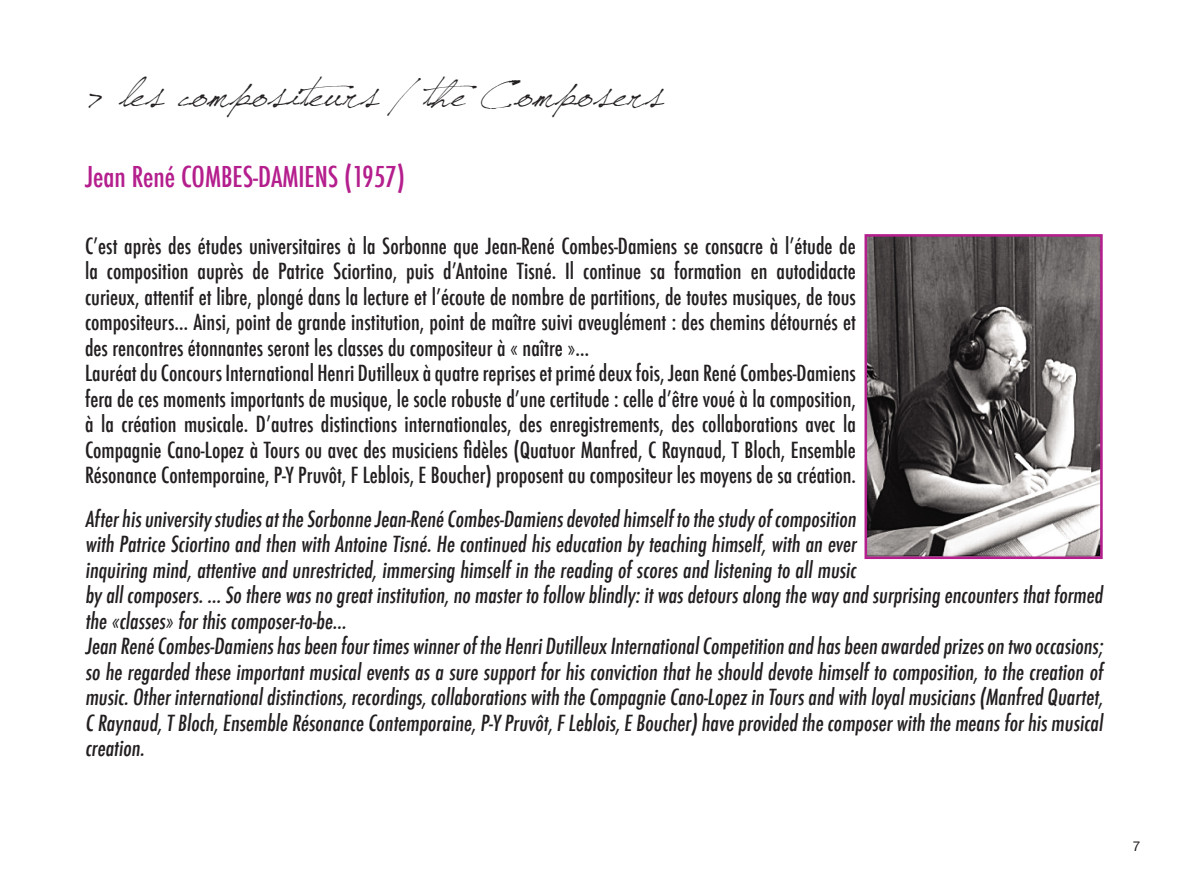
<style>
.page{position:relative;width:1188px;height:893px;background:#fff}
.page>*{position:absolute;margin:0;border:0;box-sizing:border-box;transform-origin:0 0}
.t1{font:45.9px "Jellyka Saint Andrews Queen";letter-spacing:.04em;color:#231f20}
.t2{font:500 condensed 28.05px "Futura";color:#b41e8d}
.t3{font:500 condensed 21.6px/25.5px "Futura";color:#231f20;text-align:justify}
.t4{font:13.5px "Helvetica Neue";color:#231f20}
</style>
<div class="page">
<img style="left:869px;top:238px;width:230px;height:317px">
<div style="left:865px;top:234px;width:238px;height:325px;border:3px solid #b41e8d"></div>
<p class="t1" style="left:85px;top:63px;width:579px">&gt; les compositeurs / the Composers</p>
<p class="t2" style="left:85px;top:159px;width:321px">Jean René COMBES-DAMIENS (1957)</p>
<p class="t3" style="left:85px;top:233px;width:773px">C’est après des études universitaires à la Sorbonne que Jean-René Combes-Damiens se consacre à l’étude de la composition auprès de Patrice Sciortino, puis d’Antoine Tisné. Il continue sa formation en autodidacte curieux, attentif et libre, plongé dans la lecture et l’écoute de nombre de partitions, de toutes musiques, de tous compositeurs… Ainsi, point de grande institution, point de maître suivi aveuglément : des chemins détournés et des rencontres étonnantes seront les classes du compositeur à « naître »…</p>
<p class="t3" style="left:85px;top:360px;width:772px">Lauréat du Concours International Henri Dutilleux à quatre reprises et primé deux fois, Jean René Combes-Damiens fera de ces moments importants de musique, le socle robuste d’une certitude : celle d’être voué à la composition, à la création musicale. D’autres distinctions internationales, des enregistrements, des collaborations avec la Compagnie Cano-Lopez à Tours ou avec des musiciens fidèles (Quatuor Manfred, C Raynaud, T Bloch, Ensemble Résonance Contemporaine, P-Y Pruvôt, F Leblois, E Boucher) proposent au compositeur les moyens de sa création.</p>
<p class="t3" style="left:85px;top:506px;width:1023px;text-align:left">Afterhisuniversity studiesatthe Sorbonne Jean-René Combes-Damiensdevoted himselfto the study ofcomposition<br>with Patrice Sciortino and then with Antoine Tisné. He continued his education by teaching himself, with an ever<br>inquiring mind, attentive and unrestricted, immersing himself in the reading of scores and listening to all music<br>by allcomposers.… So there wasno greatinstitution,no masterto follow blindly:itwasdetoursalong the way and surprising encountersthatformed the «classes» forthiscomposer-to-be…</p>
<p class="t3" style="left:85px;top:633px;width:1023px">Jean René Combes-Damienshasbeen fourtimeswinnerofthe HenriDutilleux InternationalCompetition and hasbeen awarded prizeson two occasions; so he regarded these important musical events as a sure support for his conviction that he should devote himself to composition, to the creation of music.Otherinternationaldistinctions,recordings,collaborationswith the Compagnie Cano-Lopez in Toursand with loyalmusicians(Manfred Quartet, C Raynaud,T Bloch,Ensemble Résonance Contemporaine,P-Y Pruvôt,F Leblois,E Boucher)have provided the composerwith the meansforhismusical creation.</p>
<p class="t4" style="left:1133px;top:837px;width:9px">7</p>
</div>
